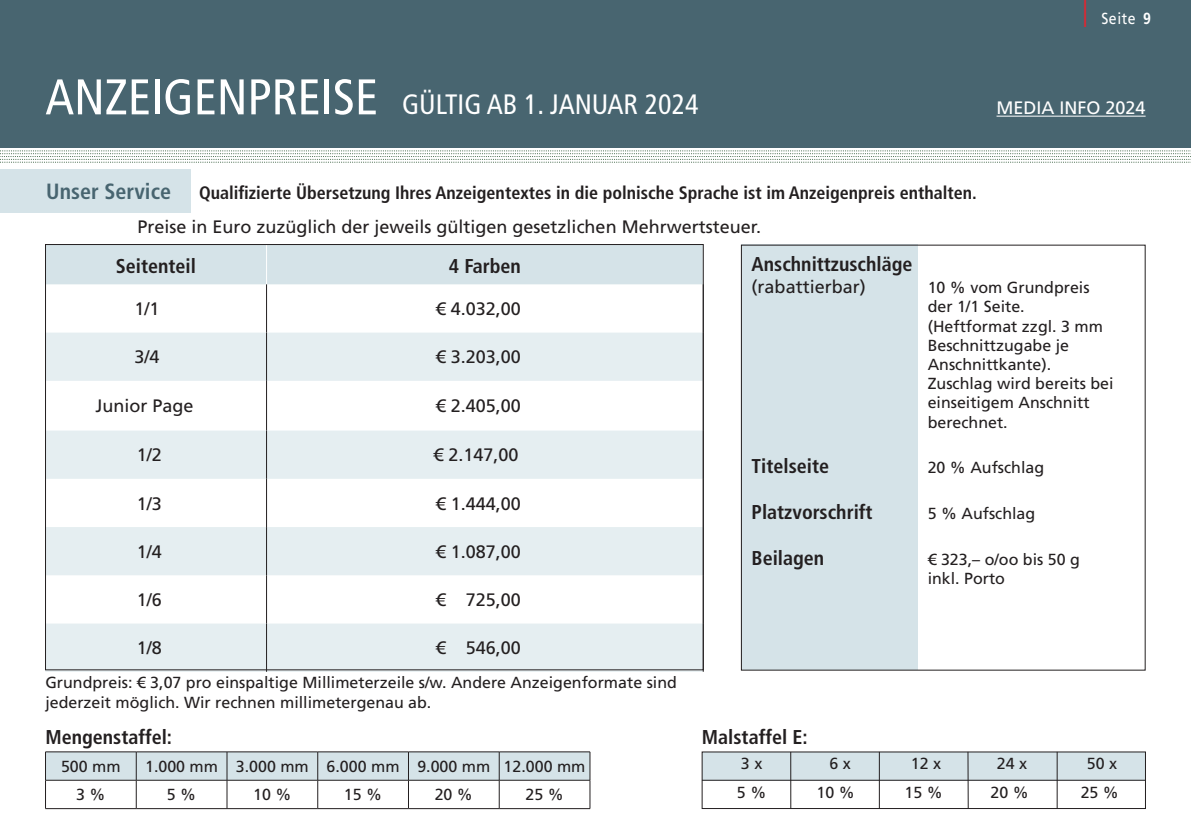
<style>
.page{position:relative;width:1191px;height:840px;background:#fff}
.page>*{position:absolute;margin:0;border:0;box-sizing:border-box;transform-origin:0 0}
.t1{font:condensed 28px "Frutiger LT Pro";color:#fff}
.t2{font:700 condensed 22px "Frutiger LT Pro";color:#486570}
.t3{font:700 condensed 20px "Frutiger LT Pro";color:#231f20}
.t4{font:18px "Frutiger LT Pro";color:#231f20}
.t5{font:700 condensed 18px "Frutiger LT Pro";color:#231f20}
.t6{font:18px "Frutiger LT Pro";color:#fff}
.t7{font:16px/19.2px "Frutiger LT Pro";color:#231f20}
.t8{font:16px "Frutiger LT Pro";letter-spacing:.04em;color:#fff;scale:.88 1}
.s1{font-size:50px}
.s2{font-weight:700}
</style>
<div class="page">
<div style="left:0;top:0;width:1191px;height:147px;background:#486570"></div>
<svg style="left:0;top:150px;width:1191px;height:13px"></svg>
<hr style="left:996px;top:116px;width:149px;height:1px;background:#fff">
<div style="left:47px;top:246px;width:654px;height:38px;background:#d5e3e8"></div>
<svg style="left:45px;top:332px;width:658px;height:339px;fill:#e5eef1"></svg>
<hr style="left:266px;top:244px;width:1px;height:40px;background:#fff">
<hr style="left:266px;top:284px;width:1px;height:48px;background:#231f20">
<hr style="left:703px;top:284px;width:1px;height:48px;background:#231f20">
<hr style="left:266px;top:332px;width:1px;height:48px;background:#231f20">
<hr style="left:703px;top:332px;width:1px;height:48px;background:#231f20">
<hr style="left:266px;top:380px;width:1px;height:50px;background:#231f20">
<hr style="left:703px;top:380px;width:1px;height:50px;background:#231f20">
<hr style="left:266px;top:430px;width:1px;height:48px;background:#231f20">
<hr style="left:703px;top:430px;width:1px;height:48px;background:#231f20">
<hr style="left:266px;top:478px;width:1px;height:48px;background:#231f20">
<hr style="left:703px;top:478px;width:1px;height:48px;background:#231f20">
<hr style="left:266px;top:526px;width:1px;height:49px;background:#231f20">
<hr style="left:703px;top:526px;width:1px;height:49px;background:#231f20">
<hr style="left:266px;top:575px;width:1px;height:48px;background:#231f20">
<hr style="left:703px;top:575px;width:1px;height:48px;background:#231f20">
<hr style="left:266px;top:623px;width:1px;height:48px;background:#231f20">
<hr style="left:703px;top:623px;width:1px;height:48px;background:#231f20">
<svg style="left:45px;top:751px;width:545px;height:56px"></svg>
<hr style="left:45px;top:807px;width:91px;height:1px;background:#231f20">
<hr style="left:136px;top:807px;width:91px;height:1px;background:#231f20">
<hr style="left:227px;top:807px;width:91px;height:1px;background:#231f20">
<hr style="left:318px;top:807px;width:90px;height:1px;background:#231f20">
<hr style="left:408px;top:807px;width:91px;height:1px;background:#231f20">
<hr style="left:499px;top:807px;width:91px;height:1px;background:#231f20">
<div style="left:702px;top:751px;width:443px;height:28px;background:#d5e3e8"></div>
<hr style="left:702px;top:779px;width:443px;height:1px;background:#231f20">
<hr style="left:790px;top:751px;width:1px;height:57px;background:#231f20">
<hr style="left:879px;top:751px;width:1px;height:57px;background:#231f20">
<hr style="left:967px;top:751px;width:1px;height:57px;background:#231f20">
<hr style="left:1056px;top:751px;width:1px;height:57px;background:#231f20">
<div style="left:741px;top:244px;width:176px;height:426px;background:#d5e3e8"></div>
<div style="left:0;top:170px;width:190px;height:43px;background:#d5e3e8"></div>
<h1 class="t1" style="left:45px;top:88px;width:655px"><span class="s1">ANZEIGENPREISE</span> GÜLTIG AB 1. JANUAR 2024</h1>
<p class="t8" style="left:1082px;top:9px;width:79px"><sup>|</sup> Seite <span class="s2">9</span></p>
<p class="t6" style="left:996px;top:97px;width:151px">MEDIA INFO 2024</p>
<h2 class="t2" style="left:46px;top:178px;width:126px">Unser Service</h2>
<p class="t5" style="left:199px;top:182px;width:779px">Qualifizierte Übersetzung Ihres Anzeigentextes in die polnische Sprache ist im Anzeigenpreis enthalten.</p>
<p class="t4" style="left:137px;top:216px;width:625px">Preise in Euro zuzüglich der jeweils gültigen gesetzlichen Mehrwertsteuer.</p>
<p class="t3" style="left:116px;top:254px;width:82px">Seitenteil</p>
<p class="t3" style="left:449px;top:254px;width:73px">4 Farben</p>
<p class="t4" style="left:134px;top:298px;width:27px">1/1</p>
<p class="t4" style="left:436px;top:298px;width:87px">€ 4.032,00</p>
<p class="t4" style="left:134px;top:346px;width:27px">3/4</p>
<p class="t4" style="left:436px;top:346px;width:87px">€ 3.203,00</p>
<p class="t4" style="left:95px;top:395px;width:100px">Junior Page</p>
<p class="t4" style="left:436px;top:395px;width:87px">€ 2.405,00</p>
<p class="t4" style="left:137px;top:444px;width:27px">1/2</p>
<p class="t4" style="left:433px;top:444px;width:87px">€ 2.147,00</p>
<p class="t4" style="left:137px;top:492px;width:27px">1/3</p>
<p class="t4" style="left:436px;top:492px;width:87px">€ 1.444,00</p>
<p class="t4" style="left:137px;top:540px;width:27px">1/4</p>
<p class="t4" style="left:436px;top:540px;width:87px">€ 1.087,00</p>
<p class="t4" style="left:137px;top:589px;width:27px">1/6</p>
<p class="t4" style="left:436px;top:589px;width:87px">€ 725,00</p>
<p class="t4" style="left:137px;top:637px;width:27px">1/8</p>
<p class="t4" style="left:436px;top:637px;width:87px">€ 546,00</p>
<p class="t7" style="left:45px;top:672px;width:633px;line-height:20px">Grundpreis: € 3,07 pro einspaltige Millimeterzeile s/w. Andere Anzeigenformate sind jederzeit möglich. Wir rechnen millimetergenau ab.</p>
<p class="t3" style="left:751px;top:252px;width:162px">Anschnittzuschläge</p>
<p class="t4" style="left:751px;top:276px;width:116px">(rabattierbar)</p>
<p class="t7" style="left:927px;top:278px;width:187px">10 % vom Grundpreis der 1/1 Seite. (Heftformat zzgl. 3 mm<br>Beschnittzugabe je<br>Anschnittkante).<br>Zuschlag wird bereits bei einseitigem Anschnitt berechnet.</p>
<p class="t3" style="left:751px;top:454px;width:79px">Titelseite</p>
<p class="t7" style="left:927px;top:458px;width:118px">20 % Aufschlag</p>
<p class="t3" style="left:751px;top:500px;width:122px">Platzvorschrift</p>
<p class="t7" style="left:927px;top:503px;width:109px">5 % Aufschlag</p>
<p class="t3" style="left:751px;top:545px;width:74px">Beilagen</p>
<p class="t7" style="left:927px;top:549px;width:154px">€ 323,– o/oo bis 50 g inkl. Porto</p>
<p class="t3" style="left:45px;top:724px;width:128px">Mengenstaffel:</p>
<p class="t3" style="left:702px;top:724px;width:107px">Malstaffel E:</p>
<p class="t7" style="left:741px;top:753px;width:23px">3 x</p>
<p class="t7" style="left:829px;top:753px;width:23px">6 x</p>
<p class="t7" style="left:910px;top:753px;width:32px">12 x</p>
<p class="t7" style="left:996px;top:753px;width:32px">24 x</p>
<p class="t7" style="left:1086px;top:753px;width:32px">50 x</p>
<p class="t7" style="left:737px;top:782px;width:31px">5 %</p>
<p class="t7" style="left:816px;top:782px;width:40px">10 %</p>
<p class="t7" style="left:904px;top:782px;width:40px">15 %</p>
<p class="t7" style="left:990px;top:782px;width:40px">20 %</p>
<p class="t7" style="left:1080px;top:782px;width:40px">25 %</p>
<p class="t7" style="left:61px;top:756px;width:61px">500 mm</p>
<p class="t7" style="left:145px;top:756px;width:442px">1.000 mm 3.000 mm 6.000 mm 9.000 mm 12.000 mm</p>
<p class="t7" style="left:76px;top:784px;width:31px">3 %</p>
<p class="t7" style="left:167px;top:784px;width:31px">5 %</p>
<p class="t7" style="left:253px;top:784px;width:40px">10 %</p>
<p class="t7" style="left:344px;top:784px;width:40px">15 %</p>
<p class="t7" style="left:435px;top:784px;width:40px">20 %</p>
<p class="t7" style="left:525px;top:784px;width:40px">25 %</p>
</div>
